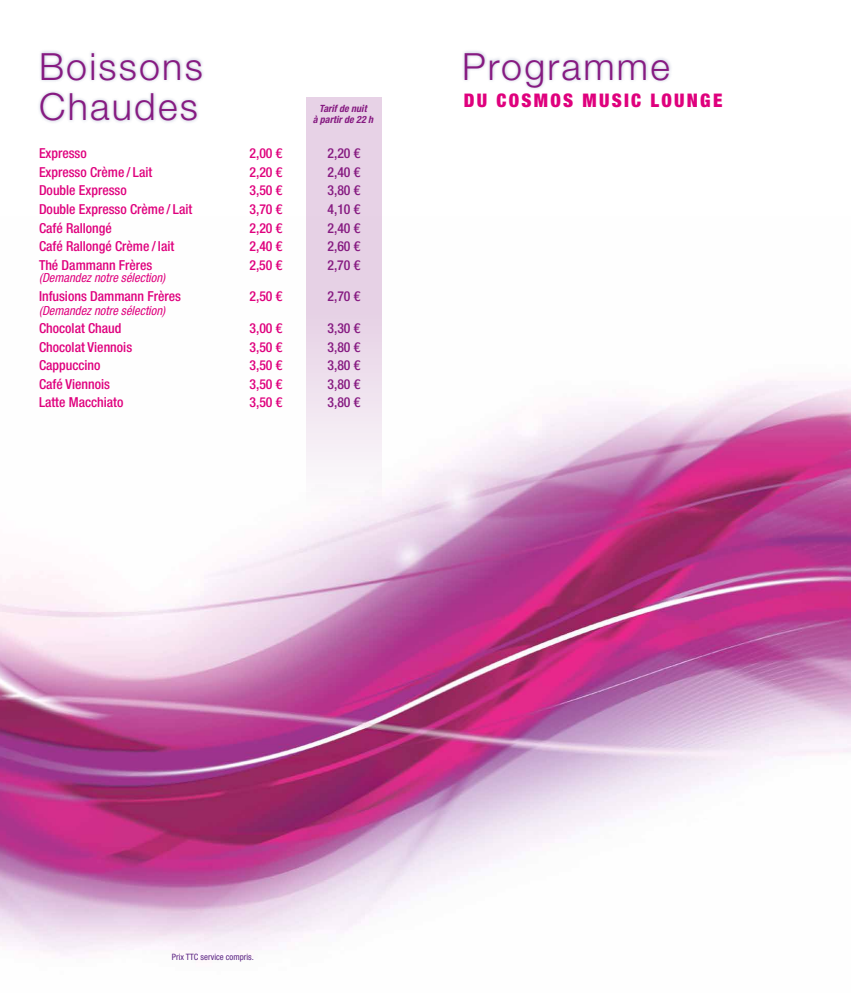
<style>
.page{position:relative;width:851px;height:993px;background:#fff}
.page>*{position:absolute;margin:0;border:0;box-sizing:border-box;transform-origin:0 0}
.t1{font:300 37.5px/40px "Helvetica Neue LT Std";letter-spacing:.06em;color:#861a81}
.t2{font:900 condensed 18.75px "Helvetica Neue LT Std";letter-spacing:.12em;color:#df007d}
.t3{font:500 condensed 13.75px "Helvetica Neue LT Std";color:#df007d}
.t4{font:500 condensed 13.75px "Helvetica Neue LT Std";color:#861a81}
.t5{font:italic condensed 12.5px "Helvetica Neue LT Std";color:#df007d}
.t6{font:italic 700 condensed 10px/11.2px "Helvetica Neue LT Std";color:#861a81;text-align:center}
.t7{font:condensed 8.75px "Helvetica Neue LT Std";color:#592182}
</style>
<div class="page">
<img style="left:0;top:216px;width:850px;height:740px">
<div style="left:306px;top:97px;width:75px;height:427px;background:linear-gradient(to bottom,#e1c7e0,#f8f2f7)"></div>
<div style="left:37px;top:50px;width:168px;height:74px;background:#182a73;opacity:.3"></div>
<div style="left:461px;top:50px;width:212px;height:41px;background:#182a73;opacity:.3"></div>
<h1 class="t1" style="left:39px;top:46px;width:165px">Boissons<br>Chaudes</h1>
<h1 class="t1" style="left:462px;top:46px;width:209px">Programme</h1>
<h2 class="t2" style="left:463px;top:89px;width:260px">DU COSMOS MUSIC LOUNGE</h2>
<p class="t6" style="left:312px;top:103px;width:62px">Tarif de nuit<br>à partir de 22 h</p>
<p class="t3" style="left:39px;top:145px;width:49px">Expresso</p>
<p class="t3" style="left:249px;top:145px;width:34px">2,00 €</p>
<p class="t4" style="left:327px;top:145px;width:34px">2,20 €</p>
<p class="t3" style="left:39px;top:164px;width:115px">Expresso Crème / Lait</p>
<p class="t3" style="left:249px;top:164px;width:34px">2,20 €</p>
<p class="t4" style="left:327px;top:164px;width:34px">2,40 €</p>
<p class="t3" style="left:39px;top:182px;width:89px">Double Expresso</p>
<p class="t3" style="left:249px;top:182px;width:34px">3,50 €</p>
<p class="t4" style="left:327px;top:182px;width:34px">3,80 €</p>
<p class="t3" style="left:39px;top:201px;width:155px">Double Expresso Crème / Lait</p>
<p class="t3" style="left:249px;top:201px;width:34px">3,70 €</p>
<p class="t4" style="left:327px;top:201px;width:34px">4,10 €</p>
<p class="t3" style="left:39px;top:219px;width:74px">Café Rallongé</p>
<p class="t3" style="left:249px;top:219px;width:34px">2,20 €</p>
<p class="t4" style="left:327px;top:219px;width:34px">2,40 €</p>
<p class="t3" style="left:39px;top:238px;width:137px">Café Rallongé Crème / lait</p>
<p class="t3" style="left:249px;top:238px;width:34px">2,40 €</p>
<p class="t4" style="left:327px;top:238px;width:34px">2,60 €</p>
<p class="t3" style="left:39px;top:256px;width:115px">Thé Dammann Frères</p>
<p class="t3" style="left:249px;top:256px;width:34px">2,50 €</p>
<p class="t4" style="left:327px;top:256px;width:34px">2,70 €</p>
<p class="t5" style="left:39px;top:270px;width:128px">(Demandez notre sélection)</p>
<p class="t3" style="left:39px;top:287px;width:143px">Infusions Dammann Frères</p>
<p class="t3" style="left:249px;top:287px;width:34px">2,50 €</p>
<p class="t4" style="left:327px;top:287px;width:34px">2,70 €</p>
<p class="t5" style="left:39px;top:303px;width:128px">(Demandez notre sélection)</p>
<p class="t3" style="left:39px;top:320px;width:84px">Chocolat Chaud</p>
<p class="t3" style="left:249px;top:320px;width:34px">3,00 €</p>
<p class="t4" style="left:327px;top:320px;width:34px">3,30 €</p>
<p class="t3" style="left:39px;top:338px;width:95px">Chocolat Viennois</p>
<p class="t3" style="left:249px;top:338px;width:34px">3,50 €</p>
<p class="t4" style="left:327px;top:338px;width:34px">3,80 €</p>
<p class="t3" style="left:39px;top:357px;width:63px">Cappuccino</p>
<p class="t3" style="left:249px;top:357px;width:34px">3,50 €</p>
<p class="t4" style="left:327px;top:357px;width:34px">3,80 €</p>
<p class="t3" style="left:39px;top:375px;width:73px">Café Viennois</p>
<p class="t3" style="left:249px;top:375px;width:34px">3,50 €</p>
<p class="t4" style="left:327px;top:375px;width:34px">3,80 €</p>
<p class="t3" style="left:39px;top:394px;width:86px">Latte Macchiato</p>
<p class="t3" style="left:249px;top:394px;width:34px">3,50 €</p>
<p class="t4" style="left:327px;top:394px;width:34px">3,80 €</p>
<p class="t7" style="left:172px;top:951px;width:83px">Prix TTC service compris.</p>
</div>
